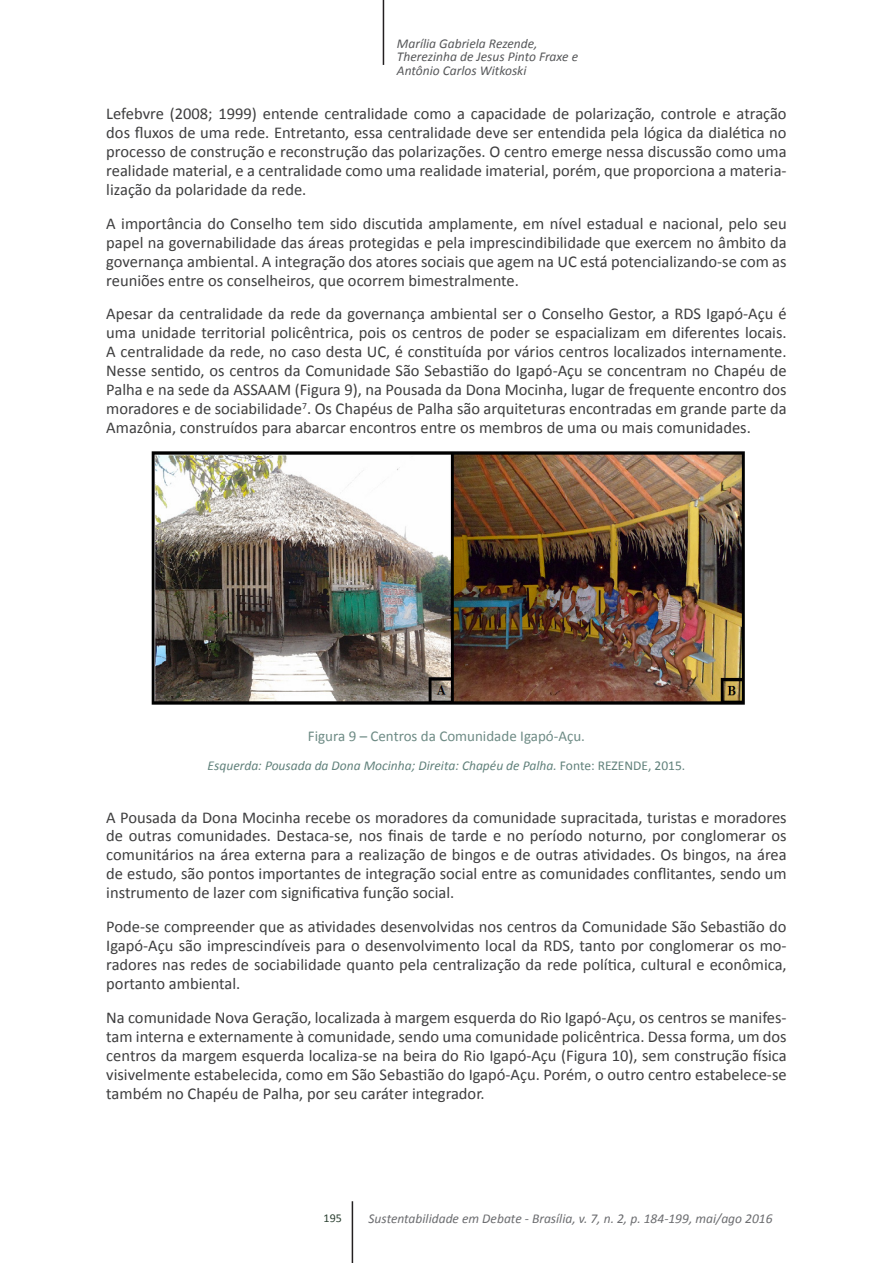
<style>
.page{position:relative;width:893px;height:1263px;background:#fff}
.page>*{position:absolute;margin:0;border:0;box-sizing:border-box;transform-origin:0 0}
.t1{font:16.5px/18.9px "Calibri";color:#3e3e3f;text-align:justify}
.Figura-titulo{font:15px "Calibri";color:#6e8b85}
.Legenda_de_Figura{font:italic 13.5px/13.5px "Calibri";color:#57585a}
.Legenda_de_Figura-2{font:italic 13.5px "Calibri";color:#61817b}
.Legenda_de_Figura-3{font:italic 13.5px "Calibri";color:#6c6d70}
.t2{font:12px "Calibri";color:#2b4031}
.s1{font-style:normal}
</style>
<div class="page">
<hr style="left:383px;top:0;width:1px;height:65px;background:#231f20">
<hr style="left:352px;top:1201px;width:1px;height:62px;background:#231f20">
<img style="left:151px;top:451px;width:594px;height:254px">
<p class="Legenda_de_Figura" style="left:397px;top:36px;width:142px">Marília Gabriela Rezende,</p>
<p class="Legenda_de_Figura" style="left:397px;top:50px;width:183px">Therezinha de Jesus Pinto Fraxe e<br>Antônio Carlos Witkoski</p>
<p class="t1" style="left:106px;top:104px;width:682px">Lefebvre (2008; 1999) entende centralidade como a capacidade de polarização, controle e atração dos fluxos de uma rede. Entretanto, essa centralidade deve ser entendida pela lógica da dialética no processo de construção e reconstrução das polarizações. O centro emerge nessa discussão como uma realidade material, e a centralidade como uma realidade imaterial, porém, que proporciona a materia&shy;lização da polaridade da rede.</p>
<p class="t1" style="left:106px;top:214px;width:682px">A importância do Conselho tem sido discutida amplamente, em nível estadual e nacional, pelo seu papel na governabilidade das áreas protegidas e pela imprescindibilidade que exercem no âmbito da governança ambiental. A integração dos atores sociais que agem na UC está potencializando-se com as reuniões entre os conselheiros, que ocorrem bimestralmente.</p>
<p class="t1" style="left:106px;top:305px;width:682px">Apesar da centralidade da rede da governança ambiental ser o Conselho Gestor, a RDS Igapó-Açu é uma unidade territorial policêntrica, pois os centros de poder se espacializam em diferentes locais.<br>A centralidade da rede, no caso desta UC, é constituída por vários centros localizados internamente.<br>Nesse sentido, os centros da Comunidade São Sebastião do Igapó-Açu se concentram no Chapéu de Palha e na sede da ASSAAM (Figura 9), na Pousada da Dona Mocinha, lugar de frequente encontro dos moradores e de sociabilidade<sup>7</sup>. Os Chapéus de Palha são arquiteturas encontradas em grande parte da Amazônia, construídos para abarcar encontros entre os membros de uma ou mais comunidades.</p>
<p class="Figura-titulo" style="left:308px;top:726px;width:279px">Figura 9 – Centros da Comunidade Igapó-Açu.</p>
<p class="Legenda_de_Figura-2" style="left:208px;top:756px;width:479px">Esquerda: Pousada da Dona Mocinha; Direita: Chapéu de Palha. <span class="s1">Fonte: REZENDE, 2015.</span></p>
<p class="t1" style="left:106px;top:808px;width:682px">A Pousada da Dona Mocinha recebe os moradores da comunidade supracitada, turistas e moradores de outras comunidades. Destaca-se, nos finais de tarde e no período noturno, por conglomerar os comunitários na área externa para a realização de bingos e de outras atividades. Os bingos, na área de estudo, são pontos importantes de integração social entre as comunidades conflitantes, sendo um instrumento de lazer com significativa função social.</p>
<p class="t1" style="left:106px;top:917px;width:682px">Pode-se compreender que as atividades desenvolvidas nos centros da Comunidade São Sebastião do Igapó-Açu são imprescindíveis para o desenvolvimento local da RDS, tanto por conglomerar os mo&shy;radores nas redes de sociabilidade quanto pela centralização da rede política, cultural e econômica, portanto ambiental.</p>
<p class="t1" style="left:106px;top:1008px;width:682px">Na comunidade Nova Geração, localizada à margem esquerda do Rio Igapó-Açu, os centros se manifes&shy;tam interna e externamente à comunidade, sendo uma comunidade policêntrica. Dessa forma, um dos centros da margem esquerda localiza-se na beira do Rio Igapó-Açu (Figura 10), sem construção física visivelmente estabelecida, como em São Sebastião do Igapó-Açu. Porém, o outro centro estabelece-se também no Chapéu de Palha, por seu caráter integrador.</p>
<p class="t2" style="left:324px;top:1210px;width:20px">195</p>
<p class="Legenda_de_Figura-3" style="left:369px;top:1210px;width:406px">Sustentabilidade em Debate - Brasília, v. 7, n. 2, p. 184-199, mai/ago 2016</p>
</div>
